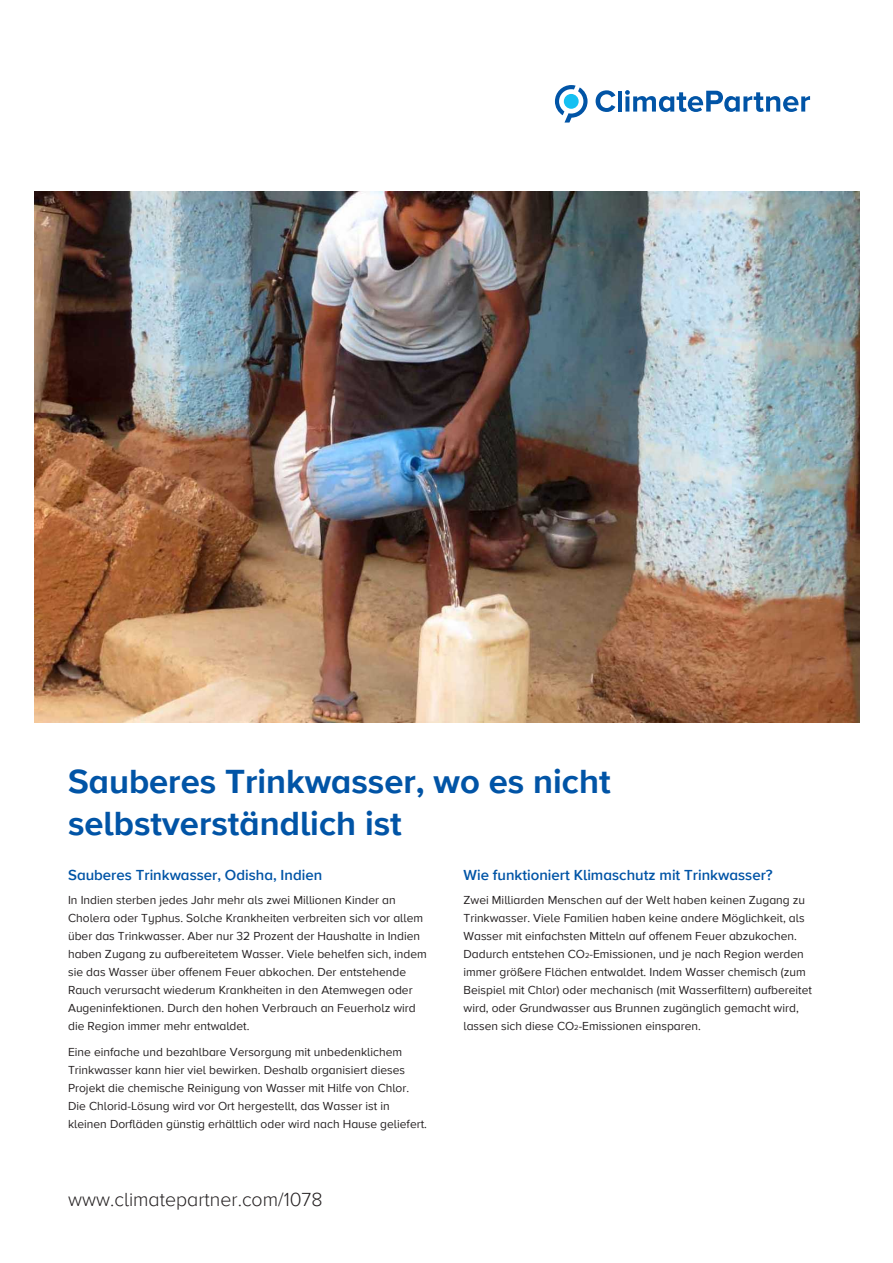
<style>
.page{position:relative;width:893px;height:1263px;background:#fff}
.page>*{position:absolute;margin:0;border:0;box-sizing:border-box;transform-origin:0 0}
.t1{font:700 34.5px/42px "Proxima Nova A";color:#0154a6}
.t2{font:300 19.5px "Proxima Nova A";color:#231f20}
.t3{font:600 15px "Proxima Nova A";color:#0154a6}
.t4{font:12px/18px "Proxima Nova A";color:#231f20}
.s1{font-size:7.5px}
</style>
<div class="page">
<svg style="left:596px;top:90px;width:19px;height:22px"></svg>
<hr style="left:618px;top:91px;width:4px;height:21px;background:#0154a6">
<svg style="left:625px;top:90px;width:185px;height:22px"></svg>
<svg style="left:555px;top:85px;width:33px;height:38px"></svg>
<img style="left:34px;top:191px;width:825px;height:532px">
<h1 class="t1" style="left:68px;top:761px;width:544px">Sauberes Trinkwasser, wo es nicht selbstverständlich ist</h1>
<p class="t3" style="left:68px;top:866px;width:256px">Sauberes Trinkwasser, Odisha, Indien</p>
<p class="t4" style="left:68px;top:891px;width:360px">In Indien sterben jedes Jahr mehr als zwei Millionen Kinder an Cholera oder Typhus. Solche Krankheiten verbreiten sich vor allem über das Trinkwasser. Aber nur 32 Prozent der Haushalte in Indien haben Zugang zu aufbereitetem Wasser. Viele behelfen sich, indem sie das Wasser über offenem Feuer abkochen. Der entstehende Rauch verursacht wiederum Krankheiten in den Atemwegen oder Augeninfektionen. Durch den hohen Verbrauch an Feuerholz wird die Region immer mehr entwaldet.</p>
<p class="t4" style="left:68px;top:1044px;width:360px">Eine einfache und bezahlbare Versorgung mit unbedenklichem Trinkwasser kann hier viel bewirken. Deshalb organisiert dieses Projekt die chemische Reinigung von Wasser mit Hilfe von Chlor.<br>Die Chlorid-Lösung wird vor Ort hergestellt, das Wasser ist in kleinen Dorfläden günstig erhältlich oder wird nach Hause geliefert.</p>
<p class="t3" style="left:464px;top:866px;width:311px">Wie funktioniert Klimaschutz mit Trinkwasser?</p>
<p class="t4" style="left:464px;top:891px;width:350px">Zwei Milliarden Menschen auf der Welt haben keinen Zugang zu Trinkwasser. Viele Familien haben keine andere Möglichkeit, als Wasser mit einfachsten Mitteln auf offenem Feuer abzukochen.<br>Dadurch entstehen CO<span class="s1">2</span>-Emissionen, und je nach Region werden immer größere Flächen entwaldet. Indem Wasser chemisch (zum Beispiel mit Chlor) oder mechanisch (mit Wasserfiltern) aufbereitet wird, oder Grundwasser aus Brunnen zugänglich gemacht wird, lassen sich diese CO<span class="s1">2</span>-Emissionen einsparen.</p>
<h2 class="t2" style="left:68px;top:1188px;width:256px">www.climatepartner.com/1078</h2>
</div>
